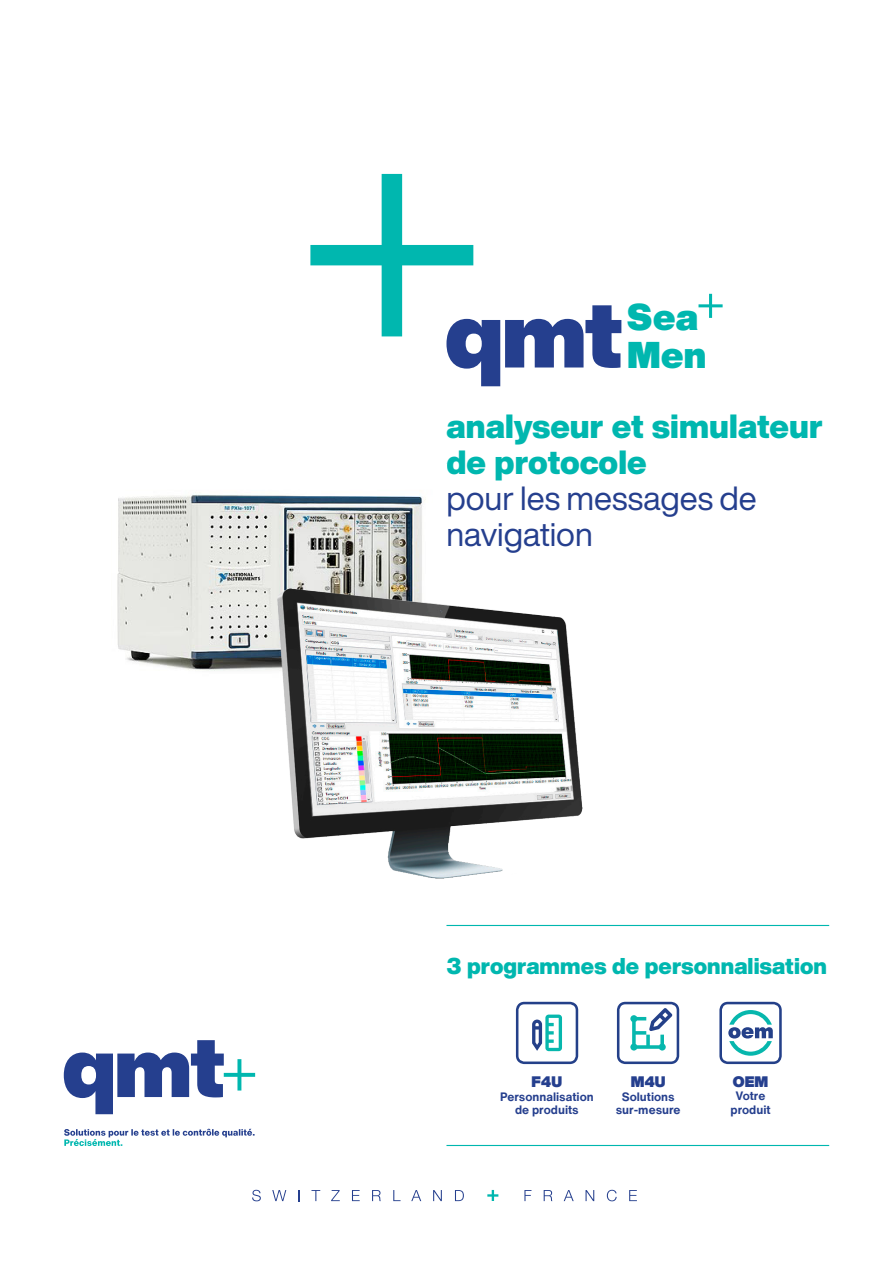
<style>
.page{position:relative;width:893px;height:1263px;background:#fff}
.page>*{position:absolute;margin:0;border:0;box-sizing:border-box;transform-origin:0 0}
.t1{font:900 36.6px "Helvetica Now Display";letter-spacing:.01em;color:#00b7af}
.t2{font:900 33px/36px "Helvetica Now Display";color:#00b7af}
.t3{font:33px/36px "Helvetica Now Display";color:#253f8e}
.t4{font:900 22.5px "Helvetica Now Display";letter-spacing:.005em;color:#00b7af}
.t5{font:900 15px "Helvetica Now Display";color:#253f8e}
.t6{font:700 12px/13.5px "Helvetica Now Text";color:#253f8e;text-align:center}
</style>
<div class="page">
<svg style="left:698px;top:294px;width:25px;height:24px"></svg>
<svg style="left:310px;top:174px;width:311px;height:212px"></svg>
<hr style="left:446px;top:925px;width:383px;height:1px;background:#00b7af">
<hr style="left:446px;top:1145px;width:383px;height:1px;background:#00b7af">
<svg style="left:64px;top:1040px;width:191px;height:74px"></svg>
<svg style="left:64px;top:1129px;width:191px;height:17px"></svg>
<svg style="left:487px;top:1190px;width:11px;height:11px"></svg>
<svg style="left:252px;top:1190px;width:9px;height:11px"></svg>
<svg style="left:272px;top:1190px;width:14px;height:11px"></svg>
<svg style="left:311px;top:1190px;width:9px;height:11px"></svg>
<svg style="left:331px;top:1190px;width:9px;height:11px"></svg>
<svg style="left:352px;top:1190px;width:8px;height:11px"></svg>
<svg style="left:372px;top:1190px;width:9px;height:11px"></svg>
<svg style="left:393px;top:1190px;width:8px;height:11px"></svg>
<svg style="left:411px;top:1190px;width:10px;height:11px"></svg>
<svg style="left:433px;top:1190px;width:9px;height:11px"></svg>
<svg style="left:455px;top:1190px;width:9px;height:11px"></svg>
<svg style="left:524px;top:1190px;width:7px;height:11px"></svg>
<svg style="left:544px;top:1190px;width:8px;height:11px"></svg>
<svg style="left:564px;top:1190px;width:10px;height:11px"></svg>
<svg style="left:586px;top:1190px;width:8px;height:11px"></svg>
<svg style="left:607px;top:1190px;width:10px;height:11px"></svg>
<svg style="left:629px;top:1190px;width:8px;height:11px"></svg>
<svg style="left:516px;top:1002px;width:62px;height:62px"></svg>
<svg style="left:617px;top:1002px;width:62px;height:62px"></svg>
<svg style="left:719px;top:1002px;width:63px;height:62px"></svg>
<img style="left:117px;top:492px;width:309px;height:179px">
<img style="left:278px;top:588px;width:305px;height:290px">
<p class="t1" style="left:627px;top:291px;width:72px">Sea</p>
<p class="t1" style="left:627px;top:328px;width:81px">Men</p>
<p class="t2" style="left:446px;top:408px;width:378px">analyseur et simulateur de protocole</p>
<p class="t3" style="left:446px;top:480px;width:312px">pour les messages de navigation</p>
<p class="t4" style="left:446px;top:951px;width:382px">3 programmes de personnalisation</p>
<p class="t5" style="left:532px;top:1071px;width:32px">F4U</p>
<p class="t6" style="left:500px;top:1089px;width:95px">Personnalisation</p>
<p class="t6" style="left:515px;top:1103px;width:65px">de produits</p>
<p class="t5" style="left:631px;top:1071px;width:36px">M4U</p>
<p class="t6" style="left:622px;top:1089px;width:54px">Solutions</p>
<p class="t6" style="left:616px;top:1103px;width:66px">sur-mesure</p>
<p class="t5" style="left:733px;top:1071px;width:37px">OEM</p>
<p class="t6" style="left:730px;top:1089px;width:42px">Votre produit</p>
</div>
